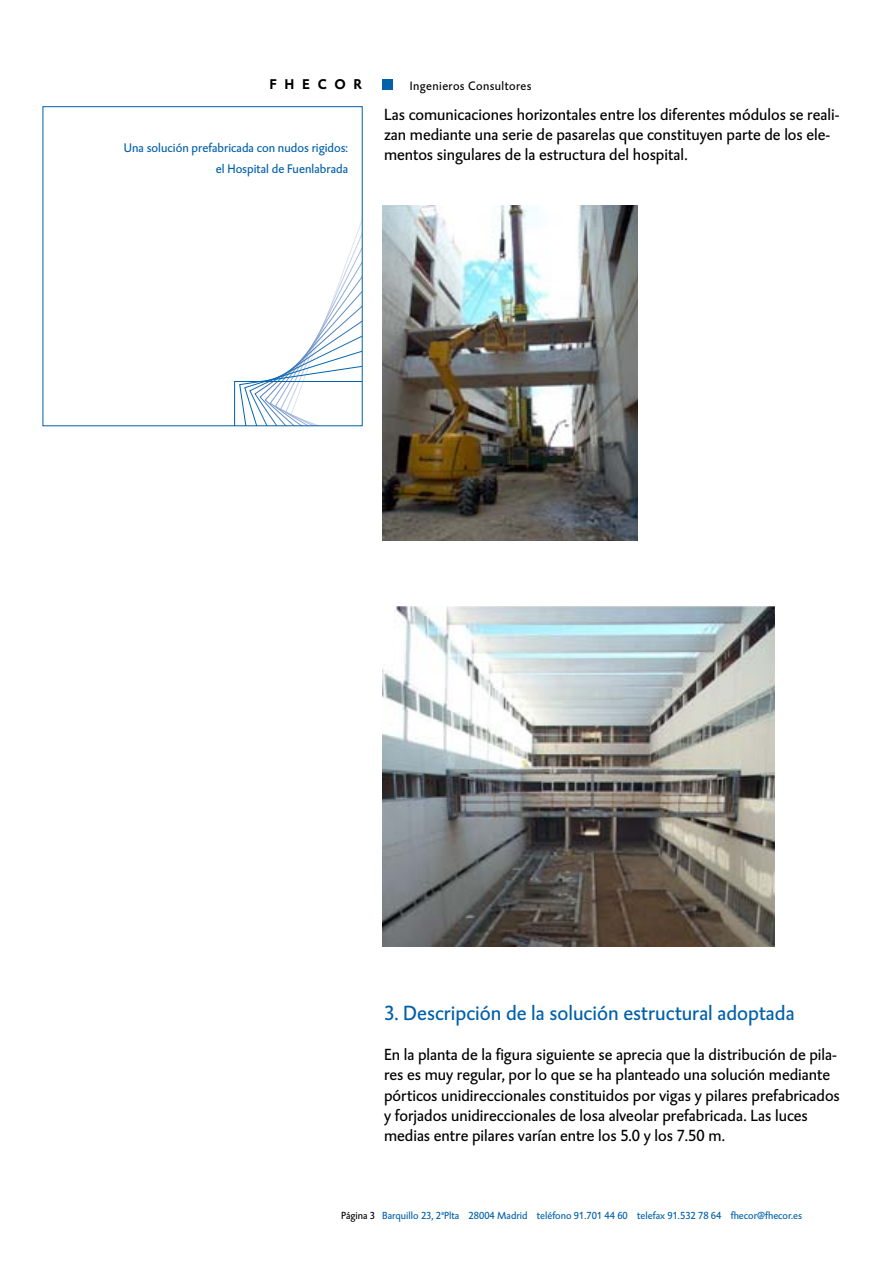
<style>
.page{position:relative;width:893px;height:1263px;background:#fff}
.page>*{position:absolute;margin:0;border:0;box-sizing:border-box;transform-origin:0 0}
.t1{font:21px "DTL Caspari T";color:#0060a9}
.t2{font:16.5px/20.2px "DTL Caspari T";color:#000}
.t3{font:700 14.4px "DTL Caspari T";letter-spacing:.54em;color:#000}
.t4{font:12.75px/21px "DTL Caspari T";color:#0060a9;text-align:right}
.t5{font:12.45px "DTL Caspari T";letter-spacing:.03em;color:#000}
.t6{font:10.5px "DTL Caspari T";color:#0060a9}
.s1{color:#000}
</style>
<div class="page">
<svg style="left:234px;top:225px;width:126px;height:199px"></svg>
<div style="left:382px;top:79px;width:11px;height:10px;background:#0060a9"></div>
<img style="left:382px;top:606px;width:392px;height:340px">
<img style="left:382px;top:205px;width:255px;height:335px">
<p class="t3" style="left:269px;top:79px;width:94px">FHECOR</p>
<p class="t5" style="left:410px;top:81px;width:123px">Ingenieros Consultores</p>
<p class="t4" style="left:124px;top:138px;width:226px">Una solución prefabricada con nudos rigidos: el Hospital de Fuenlabrada</p>
<p class="t2" style="left:384px;top:106px;width:457px">Las comunicaciones horizontales entre los diferentes módulos se reali&shy;zan mediante una serie de pasarelas que constituyen parte de los ele&shy;mentos singulares de la estructura del hospital.</p>
<p class="t1" style="left:384px;top:1005px;width:412px">3. Descripción de la solución estructural adoptada</p>
<p class="t2" style="left:384px;top:1046px;width:457px">En la planta de la figura siguiente se aprecia que la distribución de pila&shy;res es muy regular, por lo que se ha planteado una solución mediante pórticos unidireccionales constituidos por vigas y pilares prefabricados y forjados unidireccionales de losa alveolar prefabricada. Las luces medias entre pilares varían entre los 5.0 y los 7.50 m.</p>
<p class="t6" style="left:341px;top:1212px;width:462px"><span class="s1">Página 3</span> Barquillo 23, 2ªPlta 28004 Madrid teléfono 91.701 44 60 telefax 91.532 78 64 fhecor@fhecor.es</p>
</div>
